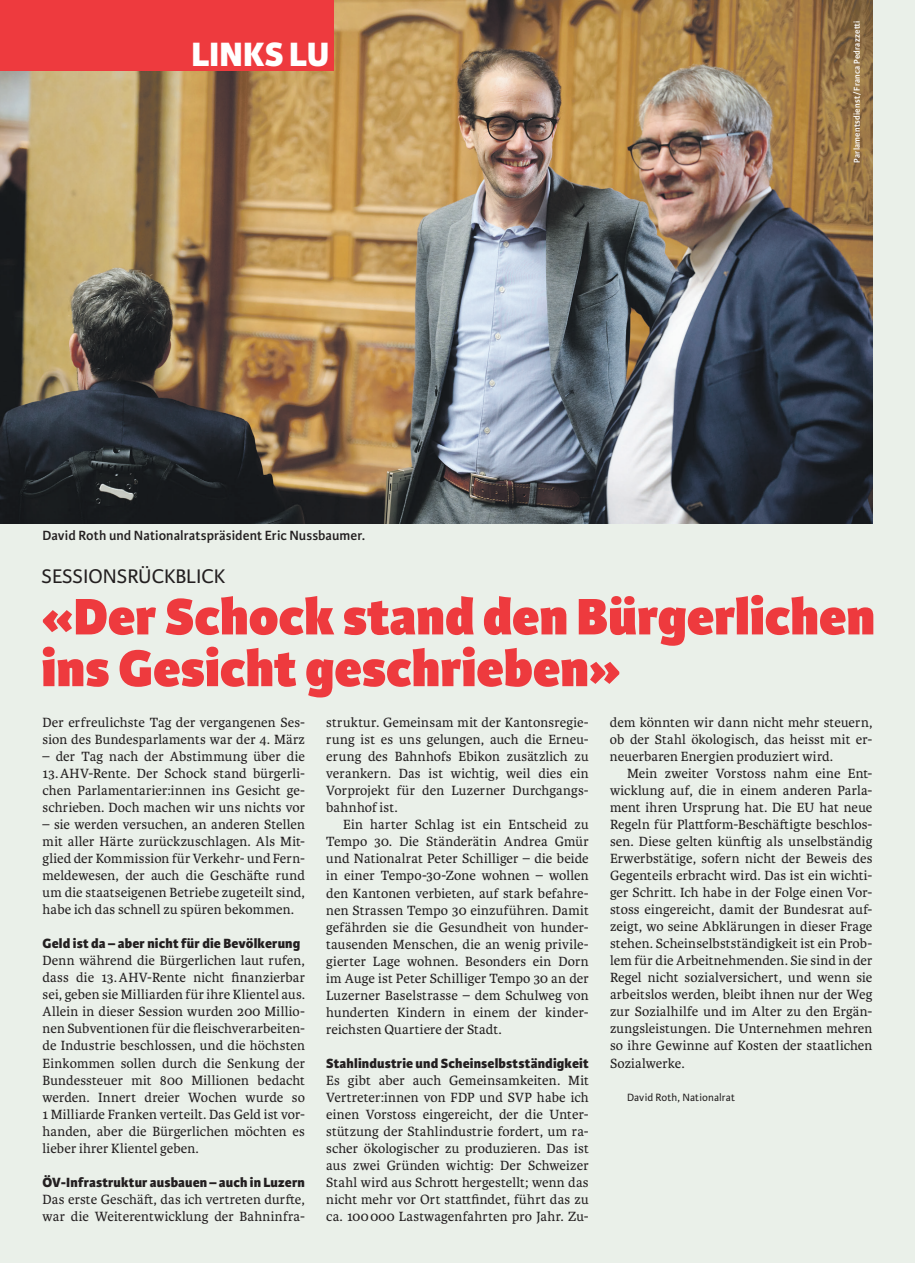
<style>
.page{position:relative;width:915px;height:1263px;background:#fff}
.page>*{position:absolute;margin:0;border:0;box-sizing:border-box;transform-origin:0 0}
.t1{font:800 54.75px/51.8px "Karmina Sans";color:#ee3a3e}
.t2{font:800 36px "Karmina Sans";color:#fff}
.t3{font:28.5px "Karmina";color:#fff}
.t4{font:21px "Karmina Sans";color:#231f20}
.t5{font:14.25px/17px "Karmina";letter-spacing:.01em;color:#231f20;text-align:justify}
.t6{font:800 14.25px "Karmina Sans";letter-spacing:.01em;color:#231f20}
.t7{font:600 14.25px "Karmina Sans";letter-spacing:.005em;color:#231f20}
.t8{font:11.25px "Karmina Sans";letter-spacing:.01em;color:#231f20}
.t9{font:600 9px "Karmina Sans";letter-spacing:.02em;color:#fff}
</style>
<div class="page">
<div style="left:0;top:0;width:914px;height:1263px;background:#eaf0e9"></div>
<img style="left:0;top:0;width:872px;height:523px">
<div style="left:0;top:0;width:333px;height:70px;background:#ee3a3e"></div>
<h2 class="t2" style="left:191px;top:33px;width:139px">LINKS LU</h2>
<h3 class="t3" style="left:134px;top:39px;width:174px">Kanton Luzern</h3>
<p class="t7" style="left:43px;top:527px;width:324px">David Roth und Nationalratspräsident Eric Nussbaumer.</p>
<p class="t9" style="left:851px;top:163px;width:143px;rotate:-90deg">Parlamentsdienst/Franca Pedrazzetti</p>
<h3 class="t4" style="left:41px;top:565px;width:185px">SESSIONSRÜCKBLICK</h3>
<h1 class="t1" style="left:41px;top:593px;width:834px">«Der Schock stand den Bürgerlichen ins Gesicht geschrieben»</h1>
<p class="t5" style="left:43px;top:714px;width:264px">Der erfreulichste Tag der vergangenen Ses&shy;sion des Bundesparlaments war der 4. März</p>
<p class="t5" style="left:43px;top:748px;width:264px">– der Tag nach der Abstimmung über die 13.AHV-Rente. Der Schock stand bürgerli&shy;chen Parlamentarier:innen ins Gesicht ge&shy;schrieben. Doch machen wir uns nichts vor</p>
<p class="t5" style="left:43px;top:816px;width:264px">– sie werden versuchen, an anderen Stellen mit aller Härte zurückzuschlagen. Als Mit&shy;glied der Kommission für Verkehr- und Fern&shy;meldewesen, der auch die Geschäfte rund um die staatseigenen Betriebe zugeteilt sind, habe ich das schnell zu spüren bekommen.</p>
<p class="t6" style="left:43px;top:935px;width:259px">Geld ist da – aber nicht für die Bevölkerung</p>
<p class="t5" style="left:43px;top:952px;width:264px">Denn während die Bürgerlichen laut rufen, dass die 13.AHV-Rente nicht finanzierbar sei, geben sie Milliarden für ihre Klientel aus.<br>Allein in dieser Session wurden 200 Millio&shy;nen Subventionen für die fleischverarbeiten&shy;de Industrie beschlossen, und die höchsten Einkommen sollen durch die Senkung der Bundessteuer mit 800 Millionen bedacht werden. Innert dreier Wochen wurde so 1 Milliarde Franken verteilt. Das Geld ist vor&shy;handen, aber die Bürgerlichen möchten es lieber ihrer Klientel geben.</p>
<p class="t6" style="left:43px;top:1173px;width:264px">ÖV-Infrastruktur ausbauen – auch in Luzern</p>
<p class="t5" style="left:43px;top:1191px;width:264px">Das erste Geschäft, das ich vertreten durfte, war die Weiterentwicklung der Bahninfra-</p>
<p class="t5" style="left:326px;top:714px;width:264px">struktur. Gemeinsam mit der Kantonsregie&shy;rung ist es uns gelungen, auch die Erneu&shy;erung des Bahnhofs Ebikon zusätzlich zu verankern. Das ist wichtig, weil dies ein Vorprojekt für den Luzerner Durchgangs&shy;bahnhof ist.</p>
<p class="t5" style="left:326px;top:816px;width:264px;text-indent:17px">Ein harter Schlag ist ein Entscheid zu Tempo 30. Die Ständerätin Andrea Gmür und Nationalrat Peter Schilliger – die beide in einer Tempo-30-Zone wohnen – wollen den Kantonen verbieten, auf stark befahre&shy;nen Strassen Tempo 30 einzuführen. Damit gefährden sie die Gesundheit von hunder&shy;tausenden Menschen, die an wenig privile&shy;gierter Lage wohnen. Besonders ein Dorn im Auge ist Peter Schilliger Tempo 30 an der Luzerner Baselstrasse – dem Schulweg von hunderten Kindern in einem der kinder&shy;reichsten Quartiere der Stadt.</p>
<p class="t6" style="left:326px;top:1055px;width:264px">Stahlindustrie und Scheinselbstständigkeit</p>
<p class="t5" style="left:326px;top:1072px;width:264px">Es gibt aber auch Gemeinsamkeiten. Mit Vertreter:innen von FDP und SVP habe ich einen Vorstoss eingereicht, der die Unter&shy;stützung der Stahlindustrie fordert, um ra&shy;scher ökologischer zu produzieren. Das ist aus zwei Gründen wichtig: Der Schweizer Stahl wird aus Schrott hergestellt; wenn das nicht mehr vor Ort stattfindet, führt das zu ca. 100000 Lastwagenfahrten pro Jahr. Zu-</p>
<p class="t5" style="left:609px;top:714px;width:264px">dem könnten wir dann nicht mehr steuern, ob der Stahl ökologisch, das heisst mit er&shy;neuerbaren Energien produziert wird.</p>
<p class="t5" style="left:609px;top:765px;width:264px;text-indent:17px">Mein zweiter Vorstoss nahm eine Ent&shy;wicklung auf, die in einem anderen Parla&shy;ment ihren Ursprung hat. Die EU hat neue Regeln für Plattform-Beschäftigte beschlos&shy;sen. Diese gelten künftig als unselbständig Erwerbstätige, sofern nicht der Beweis des Gegenteils erbracht wird. Das ist ein wichti&shy;ger Schritt. Ich habe in der Folge einen Vor&shy;stoss eingereicht, damit der Bundesrat auf&shy;zeigt, wo seine Abklärungen in dieser Frage stehen. Scheinselbstständigkeit ist ein Prob&shy;lem für die Arbeitnehmenden. Sie sind in der Regel nicht sozialversichert, und wenn sie arbeitslos werden, bleibt ihnen nur der Weg zur Sozialhilfe und im Alter zu den Ergän&shy;zungsleistungen. Die Unternehmen mehren so ihre Gewinne auf Kosten der staatlichen Sozialwerke.</p>
<p class="t8" style="left:626px;top:1091px;width:109px">David Roth, Nationalrat</p>
</div>
